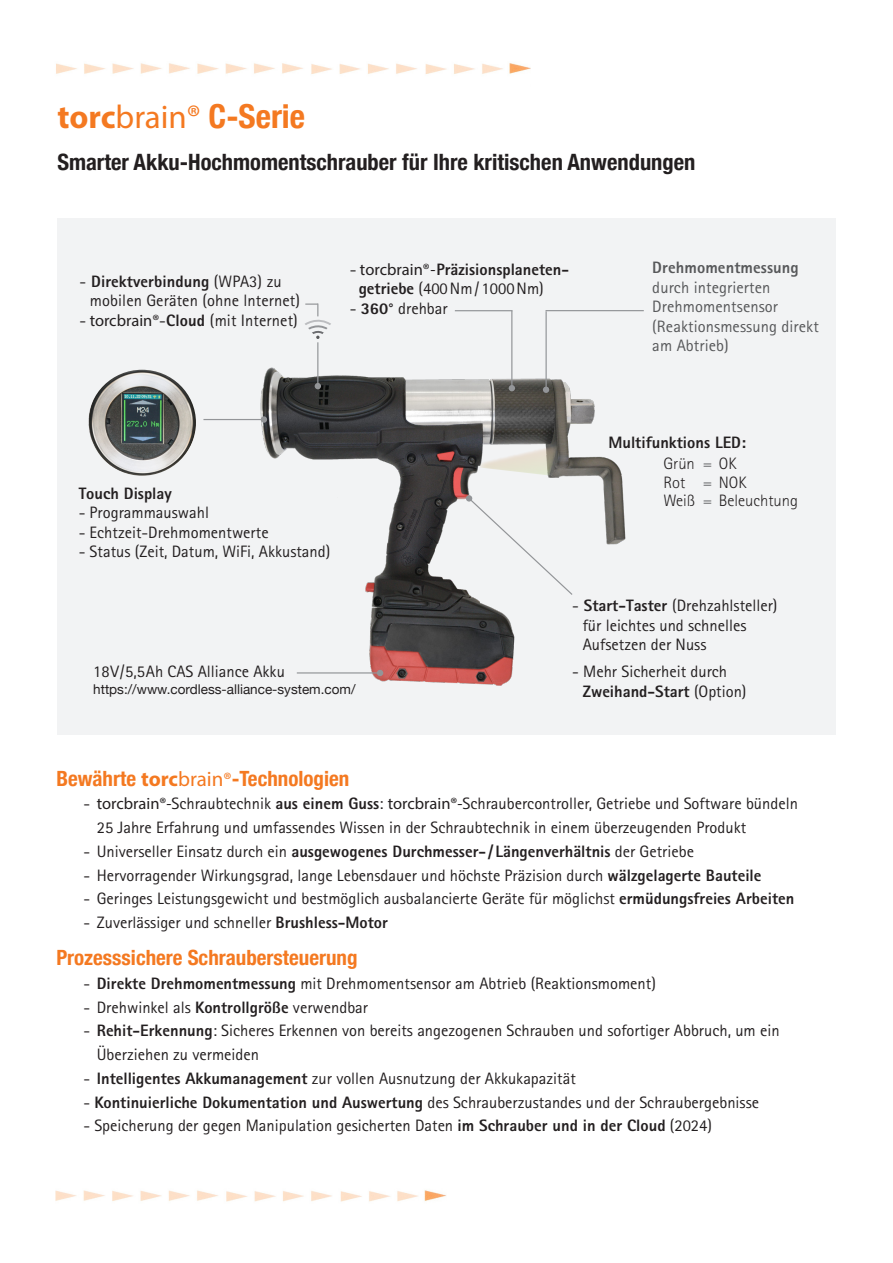
<style>
.page{position:relative;width:893px;height:1263px;background:#fff}
.page>*{position:absolute;margin:0;border:0;box-sizing:border-box;transform-origin:0 0}
.t1{font:700 condensed 33px "Helvetica Neue";color:#f47921}
.t2{font:700 condensed 22.5px "Helvetica Neue";color:#231f20}
.Aufzählung{font:700 condensed 21px "Helvetica Neue";color:#f47921}
.Aufzählung-2{font:16.5px "Rotis Sans Serif";color:#231f20}
.Aufzählung-3{font:800 16.5px "Rotis Sans Serif";color:#231f20}
.t3{font:16.5px "Rotis Sans Serif";letter-spacing:.005em;color:#57585a}
.t4{font:300 16.5px "Rotis Sans Serif";color:#231f20}
.t5{font:800 16.5px "Rotis Sans Serif";letter-spacing:.005em;color:#57585a}
.t6{font:13.5px "Helvetica Neue";color:#231f20}
.s1{font-family:"Myriad Pro";font-stretch:normal}
.s2{font-family:"Myriad Pro";font-weight:400;font-stretch:normal}
.s3{font-weight:400}
.s4{font-family:"Myriad Pro"}
.s5{font-weight:800}
.s6{font-family:"Myriad Pro";font-weight:400}
.s7{color:#57585a}
.s8{font-family:"Myriad Pro";font-weight:400;font-stretch:normal;font-size:19.5px}
</style>
<div class="page">
<img style="left:56px;top:63px;width:474px;height:11px">
<div style="left:57px;top:218px;width:779px;height:517px;background:#f2f3f4"></div>
<img style="left:204px;top:357px;width:422px;height:329px">
<img style="left:479px;top:310px;width:110px;height:165px">
<img style="left:90px;top:371px;width:104px;height:103px">
<div style="left:81px;top:362px;width:122px;height:121px;border:8px solid #f2f3f4;border-radius:50%"></div>
<hr style="left:317px;top:342px;width:1px;height:42px;background:#939598">
<hr style="left:545px;top:310px;width:99px;height:1px;background:#939598">
<hr style="left:545px;top:311px;width:2px;height:77px;background:#939598">
<svg style="left:543px;top:387px;width:6px;height:6px"></svg>
<div style="left:261px;top:416px;width:6px;height:7px;background:#939598;border-radius:50%"></div>
<svg style="left:468px;top:497px;width:106px;height:99px"></svg>
<div style="left:466px;top:495px;width:6px;height:7px;background:#939598;border-radius:50%"></div>
<hr style="left:511px;top:311px;width:1px;height:74px;background:#939598">
<hr style="left:297px;top:672px;width:83px;height:1px;background:#939598">
<svg style="left:377px;top:670px;width:6px;height:6px"></svg>
<svg style="left:509px;top:385px;width:6px;height:6px"></svg>
<hr style="left:455px;top:310px;width:57px;height:1px;background:#939598">
<svg style="left:305px;top:303px;width:26px;height:36px"></svg>
<svg style="left:315px;top:383px;width:6px;height:6px"></svg>
<hr style="left:203px;top:419px;width:61px;height:1px;background:#939598">
<img style="left:56px;top:1190px;width:390px;height:12px">
<p class="t1" style="left:57px;top:89px;width:249px"><span class="s1">torc</span><span class="s2">brain®</span> C-Serie</p>
<p class="t2" style="left:57px;top:143px;width:639px">Smarter Akku-Hochmomentschrauber für Ihre kritischen Anwendungen</p>
<p class="Aufzählung-3" style="left:79px;top:271px;width:204px"><span class="s3">-</span> Direktverbindung <span class="s3">(WPA3) zu</span></p>
<p class="Aufzählung-2" style="left:90px;top:291px;width:212px">mobilen Geräten (ohne lnternet)</p>
<p class="Aufzählung-2" style="left:79px;top:311px;width:220px">- <span class="s4">torcbrain®</span>-<span class="s5">Cloud</span> (mit Internet)</p>
<p class="Aufzählung-3" style="left:350px;top:259px;width:221px"><span class="s3">-</span> <span class="s6">torcbrain®-</span>Präzisionsplaneten-</p>
<p class="Aufzählung-2" style="left:359px;top:279px;width:187px"><span class="s5">getriebe</span> (400Nm/ 1000Nm)</p>
<p class="Aufzählung-2" style="left:350px;top:299px;width:100px">- <span class="s5">360°</span> drehbar</p>
<p class="Aufzählung-3" style="left:79px;top:483px;width:95px">Touch Display</p>
<p class="Aufzählung-2" style="left:79px;top:503px;width:132px">- Programmauswahl</p>
<p class="Aufzählung-2" style="left:79px;top:522px;width:191px">- Echtzeit-Drehmomentwerte</p>
<p class="Aufzählung-2" style="left:79px;top:542px;width:253px">- Status (Zeit, Datum, WiFi, Akkustand)</p>
<p class="t5" style="left:652px;top:257px;width:148px">Drehmomentmessung</p>
<p class="t3" style="left:652px;top:278px;width:120px">durch integrierten</p>
<p class="t3" style="left:652px;top:297px;width:127px">Drehmomentsensor</p>
<p class="t3" style="left:652px;top:317px;width:168px">(Reaktionsmessung direkt</p>
<p class="t3" style="left:652px;top:336px;width:78px">am Abtrieb)</p>
<p class="Aufzählung-3" style="left:608px;top:432px;width:139px">Multifunktions LED:</p>
<p class="t4" style="left:663px;top:454px;width:33px">Grün</p>
<p class="t4" style="left:703px;top:454px;width:35px"><span class="s7">=</span> OK</p>
<p class="t4" style="left:663px;top:473px;width:23px">Rot</p>
<p class="t4" style="left:703px;top:473px;width:45px"><span class="s7">=</span> NOK</p>
<p class="t4" style="left:663px;top:491px;width:33px">Weiß</p>
<p class="t4" style="left:703px;top:491px;width:97px"><span class="s7">=</span> Beleuchtung</p>
<p class="Aufzählung-2" style="left:93px;top:662px;width:193px">18V/5,5Ah CAS Alliance Akku</p>
<p class="t6" style="left:93px;top:679px;width:264px">https://www.cordless-alliance-system.com/</p>
<p class="Aufzählung-2" style="left:572px;top:596px;width:207px">- <span class="s5">Start-Taster</span> (Drehzahlsteller)</p>
<p class="Aufzählung-2" style="left:583px;top:615px;width:165px">für leichtes und schnelles</p>
<p class="Aufzählung-2" style="left:583px;top:635px;width:125px">Aufsetzen der Nuss</p>
<p class="Aufzählung-2" style="left:572px;top:662px;width:156px">- Mehr Sicherheit durch</p>
<p class="Aufzählung-3" style="left:583px;top:681px;width:165px">Zweihand-Start <span class="s3">(Option)</span></p>
<p class="Aufzählung" style="left:56px;top:761px;width:295px">Bewährte <span class="s1">torc</span><span class="s2">brain</span><span class="s8">®</span>-Technologien</p>
<p class="Aufzählung-2" style="left:83px;top:794px;width:716px">- <span class="s4">torcbrain®-</span>Schraubtechnik <span class="s5">aus einem Guss</span>: <span class="s4">torcbrain®-</span>Schraubercontroller, Getriebe und Software bündeln</p>
<p class="Aufzählung-2" style="left:97px;top:818px;width:651px">25 Jahre Erfahrung und umfassendes Wissen in der Schraubtechnik in einem überzeugenden Produkt</p>
<p class="Aufzählung-3" style="left:83px;top:841px;width:612px"><span class="s3">- Universeller Einsatz durch ein</span> ausgewogenes Durchmesser- / Längenverhältnis <span class="s3">der Getriebe</span></p>
<p class="Aufzählung-2" style="left:83px;top:865px;width:680px">- Hervorragender Wirkungsgrad, lange Lebensdauer und höchste Präzision durch <span class="s5">wälzgelagerte Bauteile</span></p>
<p class="Aufzählung-2" style="left:83px;top:889px;width:712px">- Geringes Leistungsgewicht und bestmöglich ausbalancierte Geräte für möglichst <span class="s5">ermüdungsfreies Arbeiten</span></p>
<p class="Aufzählung-2" style="left:83px;top:913px;width:306px">- Zuverlässiger und schneller <span class="s5">Brushless-Motor</span></p>
<p class="Aufzählung" style="left:56px;top:940px;width:303px">Prozesssichere Schraubersteuerung</p>
<p class="Aufzählung-2" style="left:83px;top:973px;width:574px">- <span class="s5">Direkte Drehmomentmessung</span> mit Drehmomentsensor am Abtrieb (Reaktionsmoment)</p>
<p class="Aufzählung-2" style="left:83px;top:997px;width:286px">- Drehwinkel als <span class="s5">Kontrollgröße</span> verwendbar</p>
<p class="Aufzählung-2" style="left:83px;top:1021px;width:698px">- <span class="s5">Rehit-Erkennung</span>: Sicheres Erkennen von bereits angezogenen Schrauben und sofortiger Abbruch, um ein</p>
<p class="Aufzählung-2" style="left:97px;top:1045px;width:164px">Überziehen zu vermeiden</p>
<p class="Aufzählung-2" style="left:83px;top:1068px;width:494px">- <span class="s5">Intelligentes Akkumanagement</span> zur vollen Ausnutzung der Akkukapazität</p>
<p class="Aufzählung-2" style="left:83px;top:1092px;width:677px">- <span class="s5">Kontinuierliche Dokumentation und Auswertung</span> des Schrauberzustandes und der Schraubergebnisse</p>
<p class="Aufzählung-2" style="left:83px;top:1116px;width:630px">- Speicherung der gegen Manipulation gesicherten Daten <span class="s5">im Schrauber und in der Cloud</span> (2024)</p>
</div>
